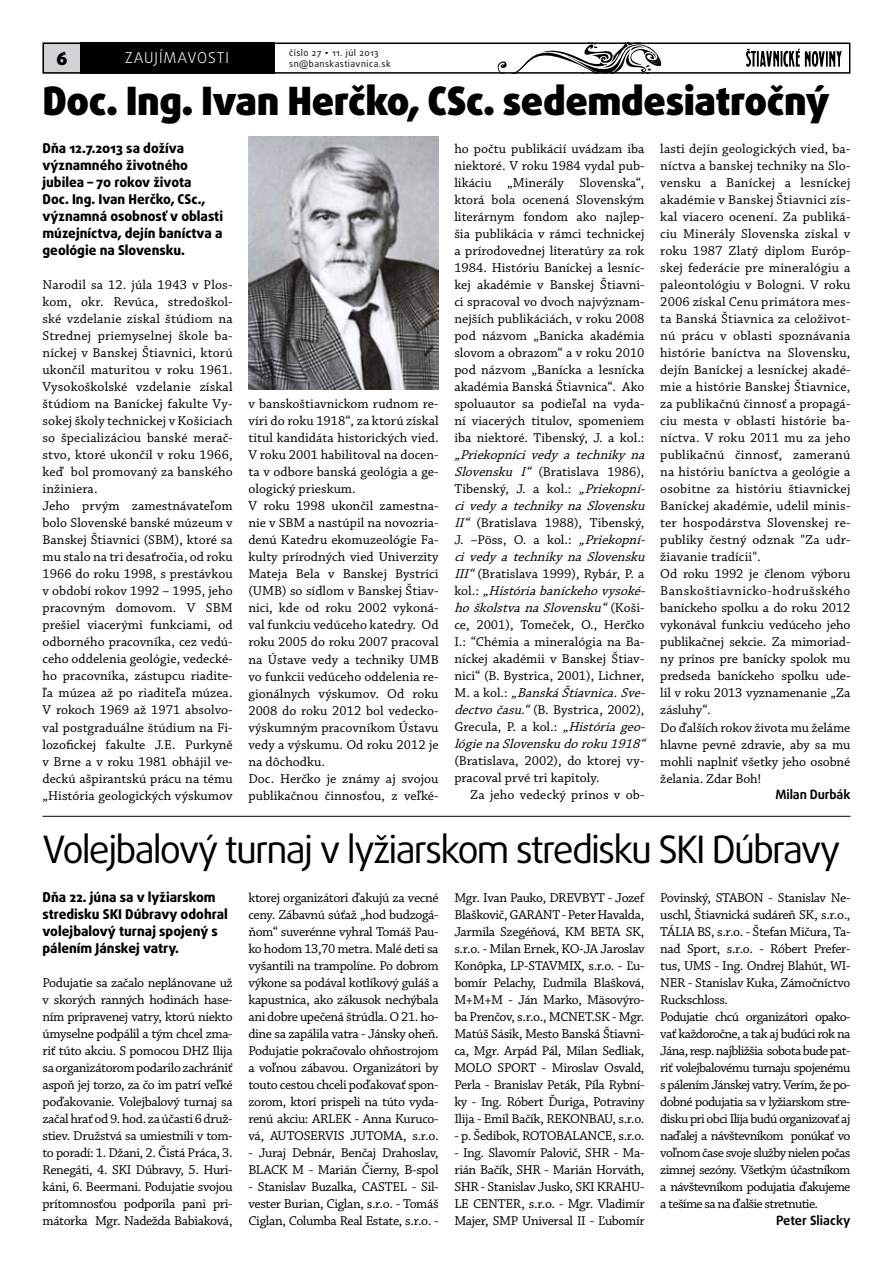
<style>
.page{position:relative;width:893px;height:1263px;background:#fff}
.page>*{position:absolute;margin:0;border:0;box-sizing:border-box;transform-origin:0 0}
.t1{font:900 39px "Daxline Pro";letter-spacing:-.01em;color:#000}
.t2{font:37.8px "Daxline Pro";letter-spacing:-.05em;color:#000}
.t3{font:900 18px "Daxline Pro";color:#000}
.t4{font:300 15px "Daxline Pro";letter-spacing:.06em;color:#fff}
.t5{font:13.5px/17px "Chaparral Pro Capt";color:#000;text-align:justify}
.t6{font:13.5px/17px "Chaparral Pro Capt";letter-spacing:-.05em;color:#000}
.t7{font:800 13.5px/17px "Daxline Pro";color:#000}
.t8{font:13.5px/17px "Chaparral Pro Capt";letter-spacing:-.03em;color:#000}
.t9{font:13.5px "Chaparral Pro Capt";letter-spacing:-.025em;color:#000}
.t10{font:700 12.75px "Daxline Pro";letter-spacing:-.01em;color:#000}
.t11{font:9px "Daxline Pro";letter-spacing:.05em;color:#000}
.s1{font-family:"Gill Sans MT Pro"}
.s2{font-style:italic}
</style>
<div class="page">
<div style="left:43px;top:43px;width:46px;height:31px;background:#d1d3d4"></div>
<svg style="left:497px;top:46px;width:165px;height:25px"></svg>
<div style="left:43px;top:43px;width:807px;height:31px;border:2px solid #000"></div>
<div style="left:80px;top:43px;width:194px;height:31px;background:#000"></div>
<svg style="left:746px;top:49px;width:96px;height:18px"></svg>
<hr style="left:43px;top:816px;width:807px;height:1px;background:#000">
<img style="left:248px;top:136px;width:190px;height:253px">
<h3 class="t3" style="left:56px;top:46px;width:12px">6</h3>
<p class="t11" style="left:289px;top:47px;width:91px">číslo 27 <span class="s1">•</span> 11. júl 2013</p>
<p class="t4" style="left:125px;top:48px;width:103px">ZAUJÍMAVOSTI</p>
<p class="t11" style="left:289px;top:58px;width:103px">sn@banskastiavnica.sk</p>
<h1 class="t1" style="left:43px;top:75px;width:789px">Doc. Ing. Ivan Herčko, CSc. sedemdesiatročný</h1>
<p class="t7" style="left:43px;top:140px;width:182px">Dňa 12.7.2013 sa dožíva významného životného jubilea – 70 rokov života<br>Doc. Ing. Ivan Herčko, CSc., významná osobnosť v oblasti múzejníctva, dejín baníctva a geológie na Slovensku.</p>
<p class="t5" style="left:43px;top:277px;width:192px;text-align:left">Narodil sa 12. júla 1943 v Plos&shy;kom, okr. Revúca, stredoškol&shy;ské vzdelanie získal štúdiom na<br>Strednej priemyselnej škole ba&shy;níckej v Banskej Štiavnici, ktorú ukončil maturitou v roku 1961.<br>Vysokoškolské vzdelanie získal štúdiom na Baníckej fakulte Vy&shy;sokej školy technickej v Košiciach so špecializáciou banské merač&shy;stvo, ktoré ukončil v roku 1966, keď bol promovaný za banského inžiniera.<br>Jeho prvým zamestnávateľom bolo Slovenské banské múzeum v<br>Banskej Štiavnici (SBM), ktoré sa mu stalo na tri desaťročia, od roku<br>1966 do roku 1998, s prestávkou v období rokov 1992 – 1995, jeho pracovným domovom. V SBM prešiel viacerými funkciami, od odborného pracovníka, cez vedú&shy;ceho oddelenia geológie, vedecké&shy;ho pracovníka, zástupcu riadite&shy;ľa múzea až po riaditeľa múzea.<br>V rokoch 1969 až 1971 absolvo&shy;val postgraduálne štúdium na Fi&shy;lozofickej fakulte J.E. Purkyně v Brne a v roku 1981 obhájil ve&shy;deckú ašpirantskú prácu na tému „História geologických výskumov</p>
<p class="t5" style="left:248px;top:396px;width:192px;text-align:left">v banskoštiavnickom rudnom re&shy;víri do roku 1918“, za ktorú získal titul kandidáta historických vied.<br>V roku 2001 habilitoval na docen&shy;ta v odbore banská geológia a ge&shy;ologický prieskum.<br>V roku 1998 ukončil zamestna&shy;nie v SBM a nastúpil na novozria&shy;denú Katedru ekomuzeológie Fa&shy;kulty prírodných vied Univerzity<br>Mateja Bela v Banskej Bystrici (UMB) so sídlom v Banskej Štiav&shy;nici, kde od roku 2002 vykoná&shy;val funkciu vedúceho katedry. Od roku 2005 do roku 2007 pracoval na Ústave vedy a techniky UMB vo funkcii vedúceho oddelenia re&shy;gionálnych výskumov. Od roku<br>2008 do roku 2012 bol vedecko&shy;výskumným pracovníkom Ústavu vedy a výskumu. Od roku 2012 je na dôchodku.<br>Doc. Herčko je známy aj svojou publikačnou činnosťou, z veľké-</p>
<p class="t5" style="left:454px;top:141px;width:192px">ho počtu publikácií uvádzam iba niektoré. V roku 1984 vydal pub&shy;likáciu „Minerály Slovenska“, ktorá bola ocenená Slovenským literárnym fondom ako najlep&shy;šia publikácia v rámci technickej a prírodovednej literatúry za rok 1984. Históriu Baníckej a lesníc&shy;kej akadémie v Banskej Štiavni&shy;ci spracoval vo dvoch najvýznam&shy;nejších publikáciách, v roku 2008 pod názvom „Banícka akadémia slovom a obrazom“ a v roku 2010 pod názvom „Banícka a lesnícka akadémia Banská Štiavnica“. Ako spoluautor sa podieľal na vyda&shy;ní viacerých titulov, spomeniem iba niektoré. Tibenský, J. a kol.:</p>
<p class="t5" style="left:454px;top:447px;width:196px;text-align:left"><span class="s2">„Priekopníci vedy a techniky na Slovensku I“</span> (Bratislava 1986), Tibenský, J. a kol.: <span class="s2">„Priekopní&shy;ci vedy a techniky na Slovensku II“</span> (Bratislava 1988), Tibenský, J. –Pöss, O. a kol.: <span class="s2">„Priekopní&shy;ci vedy a techniky na Slovensku III“</span>(Bratislava 1999), Rybár, P. a k o l . : <span class="s2">„Históriabaníckehovysoké&shy;hoškolstvanaSlovensku“</span>( K o š i - ce, 2001), Tomeček, O., Herčko I.: “Chémia a mineralógia na Ba&shy;níckej akadémii v Banskej Štiav&shy;nici“ (B. Bystrica, 2001), Lichner, M . a k o l . : <span class="s2">„BanskáŠtiavnica.Sve&shy;dectvočasu.“</span>(B. Bystrica, 2002), Grecula , P. a kol.: <span class="s2">„História geo&shy;lógienaSlovenskudoroku1918“</span></p>
<p class="t5" style="left:454px;top:753px;width:192px">(Bratislava, 2002), do ktorej vy&shy;pracoval prvé tri kapitoly.</p>
<p class="t5" style="left:470px;top:787px;width:176px">Za jeho vedecký prínos v ob-</p>
<p class="t5" style="left:660px;top:141px;width:192px;text-align:left">lasti dejín geologických vied, ba&shy;níctva a banskej techniky na Slo&shy;vensku a Baníckej a lesníckej akadémie v Banskej Štiavnici zís&shy;kal viacero ocenení. Za publiká&shy;ciu Minerály Slovenska získal v roku 1987 Zlatý diplom Európ&shy;skej federácie pre mineralógiu a paleontológiu v Bologni. V roku<br>2006 získal Cenu primátora mes&shy;ta Banská Štiavnica za celoživot&shy;nú prácu v oblasti spoznávania histórie baníctva na Slovensku, dejín Baníckej a lesníckej akadé&shy;mie a histórie Banskej Štiavnice, za publikačnú činnosť a propagá&shy;ciu mesta v oblasti histórie ba&shy;níctva. V roku 2011 mu za jeho publikačnú činnosť, zameranú na históriu baníctva a geológie a osobitne za históriu štiavnickej<br>Baníckej akadémie, udelil minis&shy;ter hospodárstva Slovenskej re&shy;publiky čestný odznak "Za udr&shy;žiavanie tradícii".<br>Od roku 1992 je členom výboru<br>Banskoštiavnicko-hodrušského baníckeho spolku a do roku 2012 vykonával funkciu vedúceho jeho publikačnej sekcie. Za mimoriad&shy;ny prínos pre banícky spolok mu predseda baníckeho spolku ude&shy;lil v roku 2013 vyznamenanie „Za zásluhy“.<br>Do ďalších rokov života mu želáme hlavne pevné zdravie, aby sa mu mohli naplniť všetky jeho osobné želania. Zdar Boh!</p>
<p class="t10" style="left:775px;top:786px;width:76px">Milan Durbák</p>
<h2 class="t2" style="left:43px;top:824px;width:799px">Volejbalový turnaj v lyžiarskom stredisku SKI Dúbravy</h2>
<p class="t7" style="left:43px;top:888px;width:187px">Dňa 22. júna sa v lyžiarskom stredisku SKI Dúbravy odohral volejbalový turnaj spojený s pálením Jánskej vatry.</p>
<p class="t5" style="left:43px;top:974px;width:192px">Podujatie sa začalo neplánovane už v skorých ranných hodinách hase&shy;ním pripravenej vatry, ktorú niekto úmyselne podpálil a tým chcel zma&shy;riť túto akciu. S pomocou DHZ Ilija sa organizátorom podarilo zachrániť aspoň jej torzo, za čo im patrí veľké poďakovanie. Volejbalový turnaj sa začal hrať od 9. hod. za účasti 6 druž&shy;stiev. Družstvá sa umiestnili v tom&shy;to poradí: 1. Džani, 2. Čistá Práca, 3.<br>Renegáti, 4. SKI Dúbravy, 5. Huri&shy;káni, 6. Beermani. Podujatie svojou prítomnosťou podporila pani pri&shy;mátorka Mgr. Nadežda Babiaková,</p>
<p class="t5" style="left:248px;top:889px;width:192px">ktorej organizátori ďakujú za vecné ceny. Zábavnú súťaž „hod budzogá&shy;ňom“ suverénne vyhral Tomáš Pau&shy;ko hodom 13,70 metra. Malé deti sa vyšantili na trampolíne. Po dobrom výkone sa podával kotlíkový guláš a kapustnica, ako zákusok nechýbala ani dobre upečená štrúdla. O 21. ho&shy;dine sa zapálila vatra - Jánsky oheň.<br>Podujatie pokračovalo ohňostrojom a voľnou zábavou. Organizátori by touto cestou chceli poďakovať spon&shy;zorom, ktorí prispeli na túto vyda&shy;renú akciu: ARLEK - Anna Kuruco&shy;vá, AUTOSERVIS JUTOMA, s.r.o.</p>
<p class="t8" style="left:248px;top:1144px;width:192px">- Juraj Debnár, Benčaj Drahoslav,<br>BLACK M - Marián Čierny, B-spol</p>
<p class="t5" style="left:248px;top:1178px;width:192px">- Stanislav Buzalka, CASTEL - Sil&shy;vester Burian, Ciglan, s.r.o. - Tomáš Ciglan, Columba Real Estate, s.r.o. -</p>
<p class="t5" style="left:454px;top:889px;width:192px">Mgr. Ivan Pauko, DREVBYT - Jozef Blaškovič, GARANT - Peter Havalda, Jarmila Szegéňová, KM BETA SK, s.r.o. - Milan Ernek, KO-JA Jaroslav Konôpka, LP-STAVMIX, s.r.o. - Ľu&shy;bomír Pelachy, Ľudmila Blašková, M+M+M - Ján Marko, Mäsovýro&shy;ba Prenčov, s.r.o., MCNET.SK - Mgr.<br>Matúš Sásik, Mesto Banská Štiavni&shy;ca, Mgr. Arpád Pál, Milan Sedliak, MOLO SPORT - Miroslav Osvald, Perla - Branislav Peták, Píla Rybní&shy;ky - Ing. Róbert Ďuriga, Potraviny Ilija - Emil Bačík, REKONBAU, s.r.o.</p>
<p class="t9" style="left:454px;top:1128px;width:192px">- p. Šedibok, ROTOBALANCE, s.r.o.</p>
<p class="t5" style="left:454px;top:1144px;width:192px">- Ing. Slavomír Palovič, SHR - Ma&shy;rián Bačík, SHR - Marián Horváth, SHR - Stanislav Jusko, SKI KRAHU-LE CENTER, s.r.o. - Mgr. Vladimír Majer, SMP Universal II - Ľubomír</p>
<p class="t6" style="left:660px;top:889px;width:192px">Povinský, STABON - Stanislav Ne&shy;uschl, Štiavnická sudáreň SK, s.r.o., TÁLIA BS, s.r.o. - Štefan Mičura, Ta&shy;nad Sport, s.r.o. - Róbert Prefer&shy;tus, UMS - Ing. Ondrej Blahút, WI-NER - Stanislav Kuka, Zámočníctvo Ruckschloss.<br>Podujatie chcú organizátori opako&shy;vať každoročne, a tak aj budúci rok na Jána, resp. najbližšia sobota bude pat&shy;riť volejbalovému turnaju spojenému s pálením Jánskej vatry. Verím, že po&shy;dobné podujatia sa v lyžiarskom stre&shy;disku pri obci Ilija budú organizovať aj naďalej a návštevníkom ponúkať vo voľnom čase svoje služby nielen počas zimnej sezóny. Všetkým účastníkom a návštevníkom podujatia ďakujeme a tešíme sa na ďalšie stretnutie.</p>
<p class="t10" style="left:776px;top:1212px;width:76px">Peter Sliacky</p>
</div>
